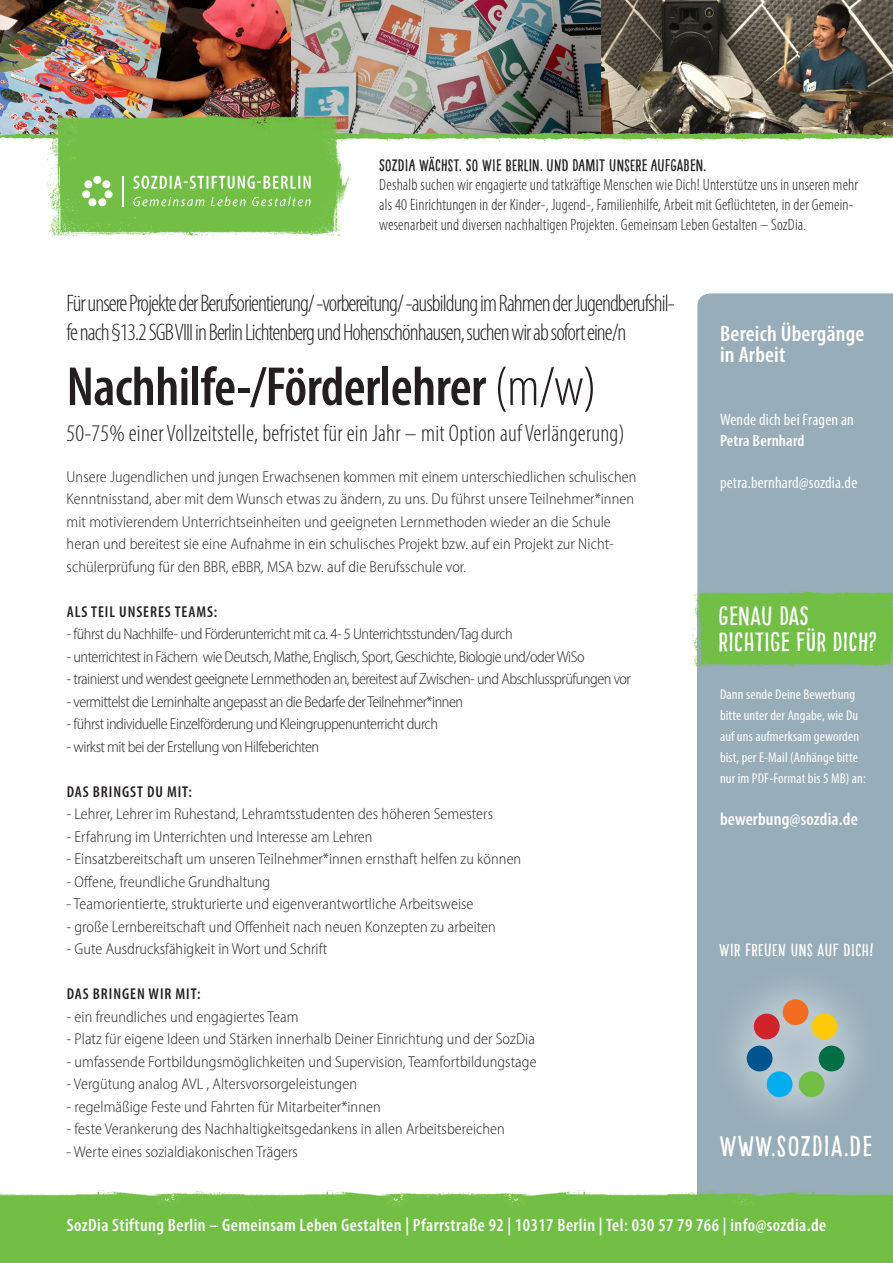
<style>
.page{position:relative;width:893px;height:1263px;background:#fff}
.page>*{position:absolute;margin:0;border:0;box-sizing:border-box;transform-origin:0 0}
.t1{font:600 condensed 55.5px "Myriad Pro";letter-spacing:-.01em;color:#231f20}
.t2{font:28.5px "Pinto NO 01";letter-spacing:.04em;color:#fff}
.t3{font:26.25px/26.2px "Pinto NO 01";letter-spacing:.01em;color:#fff}
.t4{font:300 condensed 24px/28.8px "Myriad Pro";letter-spacing:-.04em;color:#231f20}
.t5{font:300 condensed 24px "Myriad Pro";letter-spacing:.01em;color:#231f20}
.t6{font:600 condensed 22.5px/21px "Myriad Pro";letter-spacing:.01em;color:#fff}
.t7{font:600 condensed 18px "Myriad Pro";letter-spacing:.025em;color:#fff}
.t8{font:17.25px "Pinto NO 01";letter-spacing:.025em;color:#fff}
.t9{font:300 condensed 16.5px/19.8px "Myriad Pro";letter-spacing:.01em;color:#231f20}
.t10{font:16.5px "Pinto NO 01";letter-spacing:.01em;color:#231f20}
.t11{font:condensed 16.5px "Myriad Pro";letter-spacing:.01em;color:#fff}
.t12{font:600 condensed 16.5px "Myriad Pro";letter-spacing:.01em;color:#fff}
.t13{font:300 semi-condensed 15.75px/22.5px "Myriad Pro";letter-spacing:.005em;color:#231f20}
.t14{font:300 semi-condensed 15.75px "Myriad Pro";letter-spacing:-.03em;color:#231f20}
.t15{font:600 condensed 15.75px "Myriad Pro";letter-spacing:.06em;color:#231f20}
.t16{font:condensed 14.25px/21px "Myriad Pro";letter-spacing:.01em;color:#fff}
.s1{font-weight:300}
</style>
<div class="page">
<img style="left:0;top:0;width:893px;height:120px">
<div style="left:697px;top:608px;width:196px;height:592px;background:#97adb9"></div>
<img style="left:46px;top:112px;width:303px;height:125px">
<svg style="left:133px;top:176px;width:178px;height:13px"></svg>
<svg style="left:133px;top:196px;width:178px;height:10px;background:#8dcb6a"></svg>
<hr style="left:122px;top:176px;width:2px;height:30px;background:#fff">
<div style="left:98px;top:198px;width:8px;height:8px;background:#fff;border-radius:50%"></div>
<div style="left:105px;top:190px;width:8px;height:8px;background:#fff;border-radius:50%"></div>
<div style="left:84px;top:180px;width:8px;height:8px;background:#fff;border-radius:50%"></div>
<div style="left:93px;top:176px;width:8px;height:8px;background:#fff;border-radius:50%"></div>
<div style="left:82px;top:190px;width:8px;height:8px;background:#fff;border-radius:50%"></div>
<div style="left:88px;top:198px;width:8px;height:8px;background:#fff;border-radius:50%"></div>
<div style="left:102px;top:180px;width:8px;height:8px;background:#fff;border-radius:50%"></div>
<img style="left:0;top:1190px;width:183px;height:73px">
<img style="left:728px;top:1190px;width:165px;height:73px">
<img style="left:183px;top:1190px;width:242px;height:73px">
<img style="left:425px;top:1190px;width:303px;height:73px">
<img style="left:0;top:120px;width:157px;height:39px">
<img style="left:157px;top:120px;width:244px;height:39px">
<img style="left:401px;top:120px;width:157px;height:22px">
<img style="left:558px;top:120px;width:335px;height:22px">
<svg style="left:697px;top:293px;width:196px;height:296px;background:#9aafbb"></svg>
<svg style="left:731px;top:985px;width:129px;height:130px;fill:#a7bac4"></svg>
<div style="left:799px;top:1071px;width:25px;height:26px;background:#71bf44;border-radius:50%"></div>
<div style="left:819px;top:1045px;width:25px;height:26px;background:#016f45;border-radius:50%"></div>
<div style="left:754px;top:1013px;width:26px;height:26px;background:#d1232a;border-radius:50%"></div>
<div style="left:783px;top:999px;width:25px;height:26px;background:#f36e21;border-radius:50%"></div>
<div style="left:747px;top:1045px;width:25px;height:26px;background:#00548e;border-radius:50%"></div>
<div style="left:767px;top:1071px;width:25px;height:26px;background:#00aeef;border-radius:50%"></div>
<div style="left:812px;top:1013px;width:25px;height:26px;background:#feca0a;border-radius:50%"></div>
<img style="left:691px;top:589px;width:202px;height:78px">
<p class="t10" style="left:379px;top:155px;width:328px">SOZDIA WÄCHST. SO WIE BERLIN. UND DAMIT UNSERE AUFGABEN.</p>
<p class="t9" style="left:379px;top:175px;width:480px">Deshalb suchen wir engagierte und tatkräftige Menschen wie Dich! Unterstütze uns in unseren mehr als 40 Einrichtungen in der Kinder-, Jugend-, Familienhilfe, Arbeit mit Geflüchteten, in der Gemein&shy;wesenarbeit und diversen nachhaltigen Projekten. Gemeinsam Leben Gestalten – SozDia.</p>
<p class="t4" style="left:67px;top:289px;width:610px">Für unsere Projekte der Berufsorientierung/ -vorbereitung/ -ausbildung im Rahmen der Jugendberufshil&shy;fe nach §13.2 SGB VIII in Berlin Lichtenberg und Hohenschönhausen, suchen wir ab sofort eine/n</p>
<p class="t1" style="left:67px;top:352px;width:532px">Nachhilfe-/Förderlehrer <span class="s1">(m/w)</span></p>
<p class="t5" style="left:67px;top:419px;width:560px">50-75% einer Vollzeitstelle, befristet für ein Jahr – mit Option auf Verlängerung)</p>
<p class="t13" style="left:67px;top:465px;width:571px">Unsere Jugendlichen und jungen Erwachsenen kommen mit einem unterschiedlichen schulischen Kenntnisstand, aber mit dem Wunsch etwas zu ändern, zu uns. Du führst unsere Teilnehmer*innen mit motivierendem Unterrichtseinheiten und geeigneten Lernmethoden wieder an die Schule heran und bereitest sie eine Aufnahme in ein schulisches Projekt bzw. auf ein Projekt zur Nicht&shy;schülerprüfung für den BBR, eBBR, MSA bzw. auf die Berufsschule vor.</p>
<p class="t15" style="left:67px;top:602px;width:152px">ALS TEIL UNSERES TEAMS:</p>
<p class="t14" style="left:67px;top:625px;width:448px">- führst du Nachhilfe- und Förderunterricht mit ca. 4- 5 Unterrichtsstunden/Tag durch</p>
<p class="t14" style="left:67px;top:647px;width:519px">- unterrichtest in Fächern wie Deutsch, Mathe, Englisch, Sport, Geschichte, Biologie und/oder WiSo</p>
<p class="t14" style="left:67px;top:670px;width:566px">- trainierst und wendest geeignete Lernmethoden an, bereitest auf Zwischen- und Abschlussprüfungen vor</p>
<p class="t14" style="left:67px;top:692px;width:398px">- vermittelst die Lerninhalte angepasst an die Bedarfe der Teilnehmer*innen</p>
<p class="t14" style="left:67px;top:715px;width:373px">- führst individuelle Einzelförderung und Kleingruppenunterricht durch</p>
<p class="t14" style="left:67px;top:737px;width:254px">- wirkst mit bei der Erstellung von Hilfeberichten</p>
<p class="t15" style="left:67px;top:782px;width:127px">DAS BRINGST DU MIT:</p>
<p class="t13" style="left:67px;top:803px;width:428px">- Lehrer, Lehrer im Ruhestand, Lehramtsstudenten des höheren Semesters</p>
<p class="t13" style="left:67px;top:825px;width:307px">- Erfahrung im Unterrichten und Interesse am Lehren</p>
<p class="t13" style="left:67px;top:848px;width:456px">- Einsatzbereitschaft um unseren Teilnehmer*innen ernsthaft helfen zu können</p>
<p class="t13" style="left:67px;top:870px;width:205px">- Offene, freundliche Grundhaltung</p>
<p class="t13" style="left:67px;top:893px;width:408px">- Teamorientierte, strukturierte und eigenverantwortliche Arbeitsweise</p>
<p class="t13" style="left:67px;top:915px;width:431px">- große Lernbereitschaft und Offenheit nach neuen Konzepten zu arbeiten</p>
<p class="t13" style="left:67px;top:938px;width:262px">- Gute Ausdrucksfähigkeit in Wort und Schrift</p>
<p class="t15" style="left:67px;top:984px;width:135px">DAS BRINGEN WIR MIT:</p>
<p class="t13" style="left:67px;top:1005px;width:234px">- ein freundliches und engagiertes Team</p>
<p class="t13" style="left:67px;top:1028px;width:470px">- Platz für eigene Ideen und Stärken innerhalb Deiner Einrichtung und der SozDia</p>
<p class="t13" style="left:67px;top:1050px;width:471px">- umfassende Fortbildungsmöglichkeiten und Supervision, Teamfortbildungstage</p>
<p class="t13" style="left:67px;top:1073px;width:292px">- Vergütung analog AVL , Altersvorsorgeleistungen</p>
<p class="t13" style="left:67px;top:1095px;width:316px">- regelmäßige Feste und Fahrten für Mitarbeiter*innen</p>
<p class="t13" style="left:67px;top:1118px;width:440px">- feste Verankerung des Nachhaltigkeitsgedankens in allen Arbeitsbereichen</p>
<p class="t13" style="left:67px;top:1140px;width:233px">- Werte eines sozialdiakonischen Trägers</p>
<p class="t6" style="left:720px;top:322px;width:146px">Bereich Übergänge in Arbeit</p>
<p class="t11" style="left:720px;top:409px;width:135px">Wende dich bei Fragen an</p>
<p class="t12" style="left:720px;top:430px;width:86px">Petra Bernhard</p>
<p class="t11" style="left:720px;top:472px;width:139px">petra.bernhard@sozdia.de</p>
<p class="t3" style="left:719px;top:603px;width:159px">GENAU DAS<br>RICHTIGE FÜR DICH?</p>
<p class="t16" style="left:720px;top:683px;width:147px">Dann sende Deine Bewerbung bitte unter der Angabe, wie Du auf uns aufmerksam geworden bist, per E-Mail (Anhänge bitte nur im PDF-Format bis 5 MB) an:</p>
<p class="t7" style="left:720px;top:808px;width:139px">bewerbung@sozdia.de</p>
<p class="t8" style="left:719px;top:940px;width:156px">WIR FREUEN UNS AUF DICH!</p>
<p class="t2" style="left:719px;top:1129px;width:154px">WWW.SOZDIA.DE</p>
<p class="t7" style="left:67px;top:1214px;width:761px">SozDia Stiftung Berlin – Gemeinsam Leben Gestalten | Pfarrstraße 92 | 10317 Berlin | Tel: 030 57 79 766 | info@sozdia.de</p>
</div>
